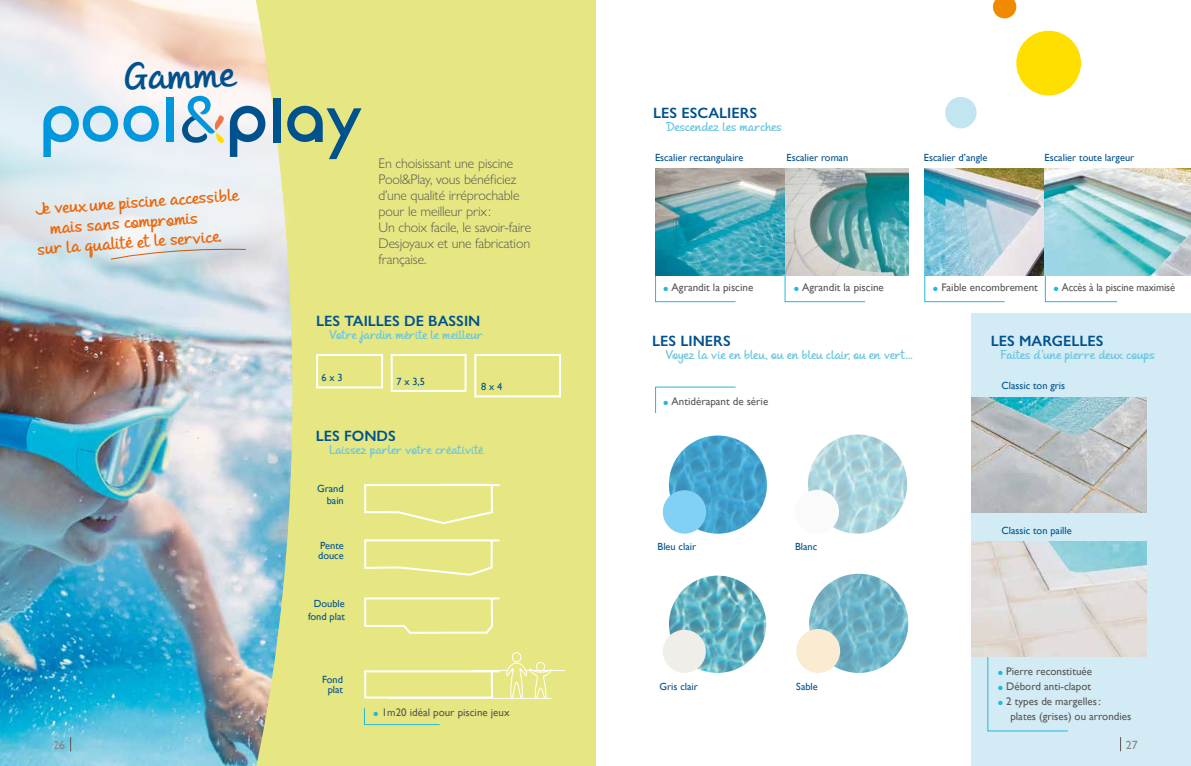
<style>
.page{position:relative;width:1191px;height:766px;background:#fff}
.page>*{position:absolute;margin:0;border:0;box-sizing:border-box;transform-origin:0 0}
.t1{font:700 37px "Andrea II Script Upright";color:#00528e}
.t2{font:700 16.5px "Andrea II Script Upright";color:#ec6608}
.t3{font:600 15px "Gill Sans Nova";color:#00528e}
.t4{font:300 14px/16px "Gill Sans Nova";letter-spacing:-.01em;color:#575756}
.t5{font:700 12px "Andrea II Script Upright";color:#6bc6de}
.t6{font:500 12px "Gill Sans Nova";color:#878787}
.t7{font:11px/15px "Gill Sans";color:#575756}
.t8{font:11px "Gill Sans";color:#575756;scale:.95 1}
.t9{font:10.4px/12.4px "Gill Sans";color:#00528e;text-align:center}
.s1{color:#23b9d6}
</style>
<div class="page">
<div style="left:0;top:0;width:595px;height:765px;background:#e6e783"></div>
<img style="left:0;top:315px;width:292px;height:450px">
<svg style="left:0;top:0;width:291px;height:315px;background:#e3e4df"></svg>
<div style="left:971px;top:314px;width:220px;height:451px;background:#d3ebf5"></div>
<svg style="left:1044px;top:275px;width:73px;height:27px"></svg>
<svg style="left:924px;top:275px;width:81px;height:27px"></svg>
<svg style="left:987px;top:656px;width:81px;height:75px"></svg>
<svg style="left:655px;top:275px;width:81px;height:27px"></svg>
<svg style="left:364px;top:708px;width:76px;height:17px"></svg>
<svg style="left:655px;top:386px;width:81px;height:27px"></svg>
<svg style="left:784px;top:275px;width:81px;height:27px"></svg>
<svg style="left:43px;top:106px;width:116px;height:51px;background:#93cfec"></svg>
<div style="left:166px;top:97px;width:7px;height:45px;background:#0097dd"></div>
<div style="left:273px;top:98px;width:7px;height:44px;background:#00528e"></div>
<svg style="left:230px;top:106px;width:35px;height:51px;background:#81a6c4"></svg>
<svg style="left:182px;top:95px;width:42px;height:48px;background:#a7c8d8"></svg>
<svg style="left:287px;top:106px;width:74px;height:53px"></svg>
<div style="left:316px;top:354px;width:67px;height:34px;border:2px solid #fff"></div>
<div style="left:474px;top:354px;width:87px;height:43px;border:2px solid #fff"></div>
<div style="left:1016px;top:31px;width:65px;height:64px;background:#ffdf00;border-radius:50%"></div>
<svg style="left:945px;top:97px;width:32px;height:32px"></svg>
<img style="left:924px;top:168px;width:120px;height:107px">
<img style="left:1044px;top:168px;width:147px;height:107px">
<img style="left:655px;top:168px;width:253px;height:107px">
<svg style="left:992px;top:0;width:25px;height:19px"></svg>
<img style="left:972px;top:397px;width:174px;height:115px">
<img style="left:972px;top:541px;width:174px;height:115px">
<div style="left:391px;top:354px;width:75px;height:38px;border:2px solid #fff"></div>
<img style="left:808px;top:434px;width:99px;height:99px;border-radius:50px">
<img style="left:669px;top:575px;width:97px;height:97px;border-radius:49px">
<svg style="left:809px;top:573px;width:99px;height:99px;background:#72b4c7"></svg>
<svg style="left:669px;top:435px;width:98px;height:98px;background:#44a2cc"></svg>
<div style="left:796px;top:628px;width:44px;height:44px;background:#faebd1;border-radius:50%"></div>
<div style="left:795px;top:489px;width:44px;height:44px;background:#fafafa;border-radius:50%"></div>
<div style="left:663px;top:629px;width:43px;height:43px;background:#f0eee9;border-radius:50%"></div>
<div style="left:663px;top:490px;width:43px;height:43px;background:#83d0f5;border-radius:50%"></div>
<svg style="left:0;top:168px;width:291px;height:100px;background:#e0e8ea"></svg>
<svg style="left:364px;top:539px;width:136px;height:37px"></svg>
<svg style="left:364px;top:597px;width:136px;height:37px"></svg>
<svg style="left:364px;top:483px;width:136px;height:42px"></svg>
<div style="left:512px;top:652px;width:9px;height:10px;border:1px solid #fff;border-radius:50%"></div>
<div style="left:536px;top:661px;width:9px;height:10px;border:1px solid #fff;border-radius:50%"></div>
<hr style="left:439px;top:484px;width:50px;height:1px;background:#fff">
<hr style="left:473px;top:670px;width:92px;height:1px;background:#fff">
<svg style="left:364px;top:662px;width:187px;height:37px"></svg>
<svg style="left:70px;top:737px;width:1px;height:14px"></svg>
<svg style="left:1120px;top:737px;width:1px;height:14px"></svg>
<h1 class="t1" style="left:124px;top:54px;width:114px;rotate:-1deg">Gamme</h1>
<h2 class="t2" style="left:35px;top:199px;width:206px;rotate:-4deg">Je veux une piscine accessible</h2>
<h2 class="t2" style="left:50px;top:218px;width:149px;rotate:-4deg">mais sans compromis</h2>
<h2 class="t2" style="left:38px;top:239px;width:185px;rotate:-4deg">sur la qualité et le service.</h2>
<p class="t4" style="left:378px;top:155px;width:154px">En choisissant une piscine<br>Pool&amp;Play, vous bénéficiez d’une qualité irréprochable pour le meilleur prix:<br>Un choix facile, le savoir-faire<br>Desjoyaux et une fabrication française.</p>
<h3 class="t3" style="left:316px;top:312px;width:166px">LES TAILLES DE BASSIN</h3>
<p class="t5" style="left:329px;top:328px;width:155px">Votre jardin mérite le meilleur</p>
<p class="t9" style="left:321px;top:371px;width:23px">6 x 3</p>
<p class="t9" style="left:396px;top:374px;width:30px">7 x 3,5</p>
<p class="t9" style="left:481px;top:380px;width:23px">8 x 4</p>
<h3 class="t3" style="left:316px;top:426px;width:81px">LES FONDS</h3>
<p class="t5" style="left:329px;top:442px;width:156px">Laissez parler votre créativité</p>
<p class="t9" style="left:317px;top:481px;width:28px;text-align:right">Grand bain</p>
<p class="t9" style="left:318px;top:540px;width:27px;line-height:10px;text-align:left">Pente douce</p>
<p class="t9" style="left:308px;top:597px;width:38px">Double fond plat</p>
<p class="t9" style="left:322px;top:673px;width:22px;line-height:10px">Fond plat</p>
<p class="t7" style="left:373px;top:704px;width:137px"><span class="s1">●</span> 1m20 idéal pour piscine jeux</p>
<h3 class="t3" style="left:653px;top:104px;width:106px">LES ESCALIERS</h3>
<p class="t5" style="left:666px;top:120px;width:117px">Descendez les marches</p>
<p class="t9" style="left:655px;top:151px;width:90px">Escalier rectangulaire</p>
<p class="t9" style="left:786px;top:151px;width:63px">Escalier roman</p>
<p class="t9" style="left:924px;top:151px;width:65px">Escalier d’angle</p>
<p class="t9" style="left:1044px;top:151px;width:91px">Escalier toute largeur</p>
<p class="t7" style="left:663px;top:279px;width:91px"><span class="s1">●</span> Agrandit la piscine</p>
<p class="t7" style="left:794px;top:279px;width:91px"><span class="s1">●</span> Agrandit la piscine</p>
<p class="t7" style="left:933px;top:279px;width:106px"><span class="s1">●</span> Faible encombrement</p>
<p class="t8" style="left:1053px;top:280px;width:129px"><span class="s1">●</span> Accès à la piscine maximisé</p>
<h3 class="t3" style="left:652px;top:331px;width:80px">LES LINERS</h3>
<p class="t5" style="left:665px;top:347px;width:248px">Voyez la vie en bleu, ou en bleu clair, ou en vert...</p>
<p class="t7" style="left:663px;top:393px;width:106px"><span class="s1">●</span> Antidérapant de série</p>
<p class="t9" style="left:657px;top:539px;width:40px">Bleu clair</p>
<p class="t9" style="left:795px;top:539px;width:24px">Blanc</p>
<p class="t9" style="left:659px;top:680px;width:40px">Gris clair</p>
<p class="t9" style="left:796px;top:680px;width:23px">Sable</p>
<h3 class="t3" style="left:990px;top:331px;width:114px">LES MARGELLES</h3>
<p class="t5" style="left:1001px;top:347px;width:156px">Faites d’une pierre deux coups</p>
<p class="t9" style="left:1001px;top:379px;width:65px">Classic ton gris</p>
<p class="t9" style="left:1001px;top:524px;width:72px">Classic ton paille</p>
<p class="t7" style="left:998px;top:663px;width:95px"><span class="s1">●</span> Pierre reconstituée</p>
<p class="t7" style="left:998px;top:678px;width:94px"><span class="s1">●</span> Débord anti-clapot</p>
<p class="t7" style="left:1010px;top:693px;width:122px;text-indent:-12px"><span class="s1">●</span> 2 types de margelles:<br>plates (grises) ou arrondies</p>
<p class="t6" style="left:53px;top:737px;width:13px">26</p>
<p class="t6" style="left:1125px;top:737px;width:13px">27</p>
</div>
